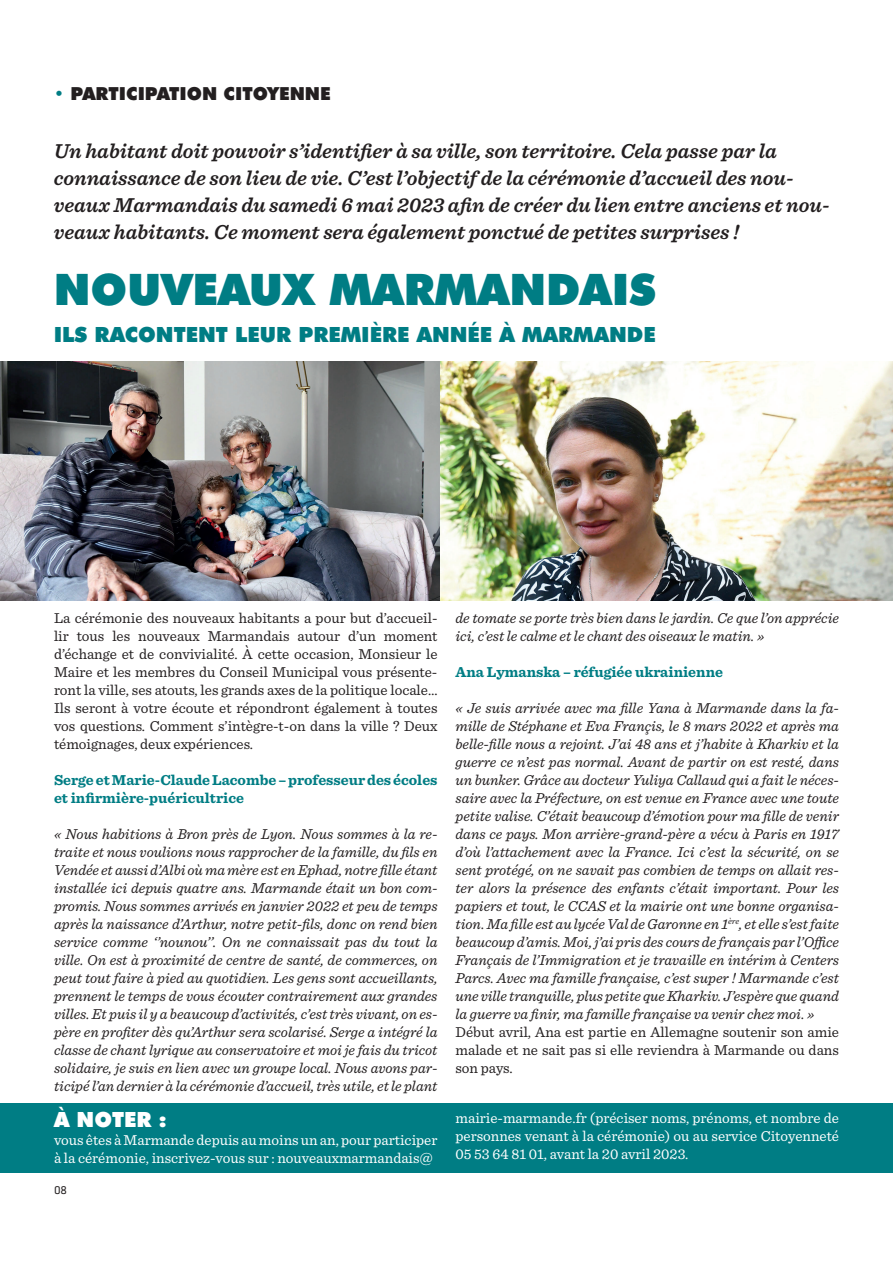
<style>
.page{position:relative;width:893px;height:1263px;background:#fff}
.page>*{position:absolute;margin:0;border:0;box-sizing:border-box;transform-origin:0 0}
.t1{font:900 43.5px "Futura BT";color:#007d84}
.t2{font:italic 600 21px/27px "Sentinel";color:#231f20}
.t3{font:900 21px "Futura BT";color:#007d84}
.t4{font:900 21px "Futura BT";color:#fff}
.t5{font:900 18px "Futura BT";color:#231f20}
.t6{font:italic 15px/18px "Sentinel";color:#231f20;text-align:justify}
.t7{font:15px/18px "Sentinel";color:#231f20;text-align:justify}
.t8{font:15px/18px "Sentinel";color:#fff}
.t9{font:700 15px/18px "Sentinel";color:#007d84}
.t10{font:12px "Klavika";color:#231f20}
.s1{color:#007d84}
</style>
<div class="page">
<img style="left:0;top:361px;width:893px;height:239px">
<div style="left:0;top:1103px;width:893px;height:69px;background:#007d84"></div>
<p class="t5" style="left:54px;top:82px;width:278px"><span class="s1">•</span> PARTICIPATION CITOYENNE</p>
<p class="t2" style="left:54px;top:137px;width:777px">Un habitant doit pouvoir s’identifier à sa ville, son territoire. Cela passe par la connaissance de son lieu de vie. C’est l’objectif de la cérémonie d’accueil des nou&shy;veaux Marmandais du samedi 6 mai 2023 afin de créer du lien entre anciens et nou&shy;veaux habitants. Ce moment sera également ponctué de petites surprises !</p>
<h1 class="t1" style="left:54px;top:263px;width:604px">NOUVEAUX MARMANDAIS</h1>
<h2 class="t3" style="left:54px;top:322px;width:603px">ILS RACONTENT LEUR PREMIÈRE ANNÉE À MARMANDE</h2>
<p class="t7" style="left:54px;top:608px;width:385px">La cérémonie des nouveaux habitants a pour but d’accueil&shy;lir tous les nouveaux Marmandais autour d’un moment d’échange et de convivialité. À cette occasion, Monsieur le Maire et les membres du Conseil Municipal vous présente&shy;ront la ville, ses atouts, les grands axes de la politique locale… Ils seront à votre écoute et répondront également à toutes vos questions. Comment s’intègre-t-on dans la ville ? Deux témoignages, deux expériences.</p>
<p class="t9" style="left:54px;top:770px;width:385px">Serge et Marie-Claude Lacombe – professeur des écoles et infirmière-puéricultrice</p>
<p class="t6" style="left:54px;top:824px;width:385px">« Nous habitions à Bron près de Lyon. Nous sommes à la re&shy;traite et nous voulions nous rapprocher de la famille, du fils en Vendée et aussi d’Albi où ma mère est en Ephad, notre fille étant installée ici depuis quatre ans. Marmande était un bon com&shy;promis. Nous sommes arrivés en janvier 2022 et peu de temps après la naissance d’Arthur, notre petit-fils, donc on rend bien service comme ‘’nounou’’. On ne connaissait pas du tout la ville. On est à proximité de centre de santé, de commerces, on peut tout faire à pied au quotidien. Les gens sont accueillants, prennent le temps de vous écouter contrairement aux grandes villes. Et puis il y a beaucoup d’activités, c’est très vivant, on es&shy;père en profiter dès qu’Arthur sera scolarisé. Serge a intégré la classe de chant lyrique au conservatoire et moi je fais du tricot solidaire, je suis en lien avec un groupe local. Nous avons par&shy;ticipé l’an dernier à la cérémonie d’accueil, très utile, et le plant</p>
<h2 class="t4" style="left:54px;top:1107px;width:114px">À NOTER :</h2>
<p class="t8" style="left:54px;top:1130px;width:385px">vous êtes à Marmande depuis au moins un an, pour participer à la cérémonie, inscrivez-vous sur : nouveauxmarmandais@</p>
<p class="t10" style="left:54px;top:1183px;width:15px">08</p>
<p class="t6" style="left:455px;top:608px;width:385px">de tomate se porte très bien dans le jardin. Ce que l’on apprécie ici, c’est le calme et le chant des oiseaux le matin. »</p>
<p class="t9" style="left:455px;top:662px;width:269px">Ana Lymanska – réfugiée ukrainienne</p>
<p class="t6" style="left:455px;top:698px;width:385px">« Je suis arrivée avec ma fille Yana à Marmande dans la fa&shy;mille de Stéphane et Eva Françis, le 8 mars 2022 et après ma belle-fille nous a rejoint. J’ai 48 ans et j’habite à Kharkiv et la guerre ce n’est pas normal. Avant de partir on est resté, dans un bunker. Grâce au docteur Yuliya Callaud qui a fait le néces&shy;saire avec la Préfecture, on est venue en France avec une toute petite valise. C’était beaucoup d’émotion pour ma fille de venir dans ce pays. Mon arrière-grand-père a vécu à Paris en 1917 d’où l’attachement avec la France. Ici c’est la sécurité, on se sent protégé, on ne savait pas combien de temps on allait res&shy;ter alors la présence des enfants c’était important. Pour les papiers et tout, le CCAS et la mairie ont une bonne organisa&shy;tion. Ma fille est au lycée Val de Garonne en 1<sup>ère</sup>, et elle s’est faite beaucoup d’amis. Moi, j’ai pris des cours de français par l’Office Français de l’Immigration et je travaille en intérim à Centers Parcs. Avec ma famille française, c’est super ! Marmande c’est une ville tranquille, plus petite que Kharkiv. J’espère que quand la guerre va finir, ma famille française va venir chez moi. »</p>
<p class="t7" style="left:455px;top:1022px;width:385px">Début avril, Ana est partie en Allemagne soutenir son amie malade et ne sait pas si elle reviendra à Marmande ou dans son pays.</p>
<p class="t8" style="left:455px;top:1108px;width:385px;text-align:justify">mairie-marmande.fr (préciser noms, prénoms, et nombre de personnes venant à la cérémonie) ou au service Citoyenneté 05 53 64 81 01, avant la 20 avril 2023.</p>
</div>
